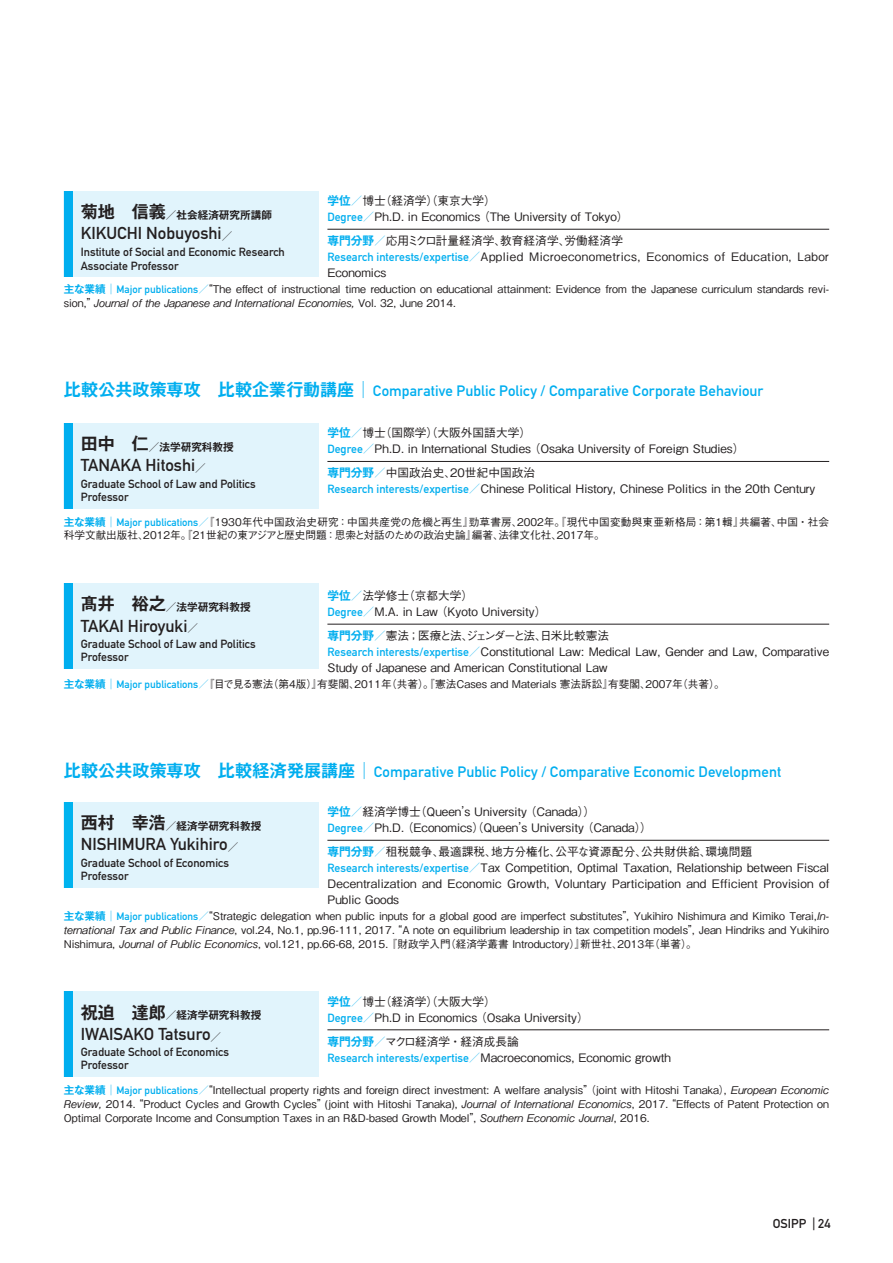
<style>
.page{position:relative;width:893px;height:1263px;background:#fff}
.page>*{position:absolute;margin:0;border:0;box-sizing:border-box;transform-origin:0 0}
.t1{font:16.95px "DIN Mittelschrift Std";color:#231f20}
.t2{font:14.85px "DIN Mittelschrift Std";letter-spacing:.005em;color:#00aeef}
.t3{font:12.75px "DIN Mittelschrift Std";color:#231f20}
.t4{font:500 11.7px/15.9px "Gothic BBB Pro";color:#231f20}
.t5{font:11.7px/12.8px "DIN Mittelschrift Std";color:#231f20}
.t6{font:500 11.7px/15.9px "Gothic BBB Pro";letter-spacing:.035em;color:#231f20}
.t7{font:500 10.65px/13.8px "Gothic BBB Pro";color:#231f20}
.t8{font:700 10.65px "Gothic MB101 Pro De";color:#231f20}
.s1{font-family:"Gothic MB101 Pro De";font-weight:700;color:#00aeef}
.s2{color:#00aeef}
.s3{font-family:"DIN Mittelschrift Std";font-weight:400;color:#00aeef}
.s4{font-family:"Gothic MB101 Pro";font-weight:300;color:#00aeef}
.s5{font-size:16.95px}
.s6{font-family:"Gothic MB101 Pro De";font-weight:700;font-size:10.65px}
.s7{font-family:"Gothic MB101 Pro De";font-weight:700;font-size:16.95px}
.s8{font-family:"Gothic MB101 Pro";font-weight:300;font-size:16.95px}
</style>
<div class="page">
<div style="left:64px;top:584px;width:255px;height:85px;background:#e1f4fc"></div>
<div style="left:64px;top:584px;width:8px;height:85px;background:#00aeef"></div>
<hr style="left:327px;top:624px;width:502px;height:1px;background:#231f20">
<div style="left:64px;top:424px;width:255px;height:85px;background:#e1f4fc"></div>
<div style="left:64px;top:424px;width:8px;height:85px;background:#00aeef"></div>
<hr style="left:327px;top:461px;width:502px;height:1px;background:#231f20">
<div style="left:64px;top:992px;width:255px;height:85px;background:#e1f4fc"></div>
<div style="left:64px;top:992px;width:8px;height:85px;background:#00aeef"></div>
<hr style="left:327px;top:1029px;width:502px;height:1px;background:#231f20">
<div style="left:64px;top:191px;width:255px;height:85px;background:#e1f4fc"></div>
<div style="left:64px;top:191px;width:8px;height:85px;background:#00aeef"></div>
<hr style="left:327px;top:229px;width:502px;height:1px;background:#231f20">
<div style="left:64px;top:802px;width:255px;height:85px;background:#e1f4fc"></div>
<div style="left:64px;top:802px;width:8px;height:85px;background:#00b3ef"></div>
<hr style="left:327px;top:840px;width:502px;height:1px;background:#231f20">
<p class="t4" style="left:327px;top:191px;width:303px"><span class="s1">学位</span><span class="s2">／</span>博士（経済学）（東京大学）<br><span class="s3">Degree</span><span class="s2">／</span>Ph.D. in Economics （The University of Tokyo）</p>
<p class="t6" style="left:327px;top:231px;width:503px"><span class="s1">専門分野</span><span class="s2">／</span>応用ミクロ計量経済学、教育経済学、労働経済学<br><span class="s3">Research interests/expertise</span><span class="s2">／</span>Applied Microeconometrics, Economics of Education, Labor<br>Economics</p>
<p class="t7" style="left:64px;top:281px;width:767px"><span class="s1">主な業績</span><span class="s4">｜</span><span class="s3">Major publications</span><span class="s2">／</span>“The effect of instructional time reduction on educational attainment: Evidence from the Japanese curriculum standards revi&shy;sion,”Journal of the Japanese and International Economies, Vol. 32, June 2014.</p>
<p class="t8" style="left:81px;top:206px;width:193px"><span class="s5">菊地　信義</span>／社会経済研究所講師</p>
<h1 class="t1" style="left:81px;top:223px;width:153px">KIKUCHI Nobuyoshi<span class="s6">／</span></h1>
<p class="t5" style="left:81px;top:245px;width:206px;line-height:13.8px">Institute of Social and Economic Research<br>Associate Professor</p>
<h2 class="t2" style="left:64px;top:382px;width:701px"><span class="s7">比較公共政策専攻　比較企業行動講座</span><span class="s8">｜</span>Comparative Public Policy / Comparative Corporate Behaviour</h2>
<p class="t8" style="left:81px;top:438px;width:155px"><span class="s5">田中　仁</span>／法学研究科教授</p>
<h1 class="t1" style="left:81px;top:455px;width:127px">TANAKA Hitoshi<span class="s6">／</span></h1>
<p class="t5" style="left:81px;top:478px;width:176px">Graduate School of Law and Politics<br>Professor</p>
<p class="t4" style="left:327px;top:423px;width:419px"><span class="s1">学位</span><span class="s2">／</span>博士（国際学）（大阪外国語大学）<br><span class="s3">Degree</span><span class="s2">／</span>Ph.D. in International Studies （Osaka University of Foreign Studies）</p>
<p class="t4" style="left:327px;top:463px;width:490px"><span class="s1">専門分野</span><span class="s2">／</span>中国政治史、20世紀中国政治<br><span class="s3">Research interests/expertise</span><span class="s2">／</span>Chinese Political History, Chinese Politics in the 20th Century</p>
<p class="t7" style="left:64px;top:513px;width:767px"><span class="s1">主な業績</span><span class="s4">｜</span><span class="s3">Major publications</span><span class="s2">／</span>『1930年代中国政治史研究：中国共産党の危機と再生』勁草書房、2002年。『現代中国変動與東亜新格局：第1輯』共編著、中国・社会科学文献出版社、2012年。『21世紀の東アジアと歴史問題：思索と対話のための政治史論』編著、法律文化社、2017年。</p>
<p class="t4" style="left:327px;top:586px;width:221px"><span class="s1">学位</span><span class="s2">／</span>法学修士（京都大学）<br><span class="s3">Degree</span><span class="s2">／</span>M.A. in Law （Kyoto University）</p>
<p class="t4" style="left:327px;top:626px;width:503px"><span class="s1">専門分野</span><span class="s2">／</span>憲法；医療と法、ジェンダーと法、日米比較憲法<br><span class="s3">Research interests/expertise</span><span class="s2">／</span>Constitutional Law: Medical Law, Gender and Law, Comparative<br>Study of Japanese and American Constitutional Law</p>
<p class="t7" style="left:64px;top:676px;width:663px"><span class="s1">主な業績</span><span class="s4">｜</span><span class="s3">Major publications</span><span class="s2">／</span>『目で見る憲法（第４版）』有斐閣、2011年（共著）。『憲法Cases and Materials 憲法訴訟』有斐閣、2007年（共著）。</p>
<p class="t8" style="left:81px;top:598px;width:172px"><span class="s5">髙井　裕之</span>／法学研究科教授</p>
<h1 class="t1" style="left:81px;top:616px;width:119px">TAKAI Hiroyuki<span class="s6">／</span></h1>
<p class="t5" style="left:81px;top:638px;width:176px">Graduate School of Law and Politics<br>Professor</p>
<h2 class="t2" style="left:64px;top:763px;width:719px"><span class="s7">比較公共政策専攻　比較経済発展講座</span><span class="s8">｜</span>Comparative Public Policy / Comparative Economic Development</h2>
<p class="t8" style="left:81px;top:817px;width:182px"><span class="s5">西村　幸浩</span>／経済学研究科教授</p>
<h1 class="t1" style="left:81px;top:834px;width:159px">NISHIMURA Yukihiro<span class="s6">／</span></h1>
<p class="t5" style="left:81px;top:856px;width:150px">Graduate School of Economics<br>Professor</p>
<p class="t4" style="left:327px;top:802px;width:326px"><span class="s1">学位</span><span class="s2">／</span>経済学博士（Queen’s University （Canada））<br><span class="s3">Degree</span><span class="s2">／</span>Ph.D. （Economics）（Queen’s University （Canada））</p>
<p class="t4" style="left:327px;top:842px;width:504px"><span class="s1">専門分野</span><span class="s2">／</span>租税競争、最適課税、地方分権化、公平な資源配分、公共財供給、環境問題<br><span class="s3">Research interests/expertise</span><span class="s2">／</span>Tax Competition, Optimal Taxation, Relationship between Fiscal Decentralization and Economic Growth, Voluntary Participation and Efficient Provision of Public Goods</p>
<p class="t7" style="left:64px;top:908px;width:767px;text-align:justify"><span class="s1">主な業績</span><span class="s4">｜</span><span class="s3">Major publications</span><span class="s2">／</span>“Strategic delegation when public inputs for a global good are imperfect substitutes”，Yukihiro Nishimura and Kimiko Terai，In&shy;ternational Tax and Public Finance, vol.24, No.1, pp.96-111, 2017. “A note on equilibrium leadership in tax competition models”，Jean Hindriks and Yukihiro Nishimura，Journal of Public Economics, vol.121, pp.66-68, 2015. 『財政学入門（経済学叢書 Introductory）』新世社、2013年（単著）。</p>
<p class="t4" style="left:327px;top:992px;width:263px"><span class="s1">学位</span><span class="s2">／</span>博士（経済学）（大阪大学）<br><span class="s3">Degree</span><span class="s2">／</span>Ph.D in Economics （Osaka University）</p>
<p class="t4" style="left:327px;top:1032px;width:345px"><span class="s1">専門分野</span><span class="s2">／</span>マクロ経済学・経済成長論<br><span class="s3">Research interests/expertise</span><span class="s2">／</span>Macroeconomics, Economic growth</p>
<p class="t7" style="left:64px;top:1082px;width:767px;text-align:justify"><span class="s1">主な業績</span><span class="s4">｜</span><span class="s3">Major publications</span><span class="s2">／</span>“Intellectual property rights and foreign direct investment: A welfare analysis”（joint with Hitoshi Tanaka）, European Economic Review, 2014. “Product Cycles and Growth Cycles”(joint with Hitoshi Tanaka), Journal of International Economics, 2017. “Effects of Patent Protection on Optimal Corporate Income and Consumption Taxes in an R&amp;D-based Growth Model”, Southern Economic Journal, 2016.</p>
<p class="t8" style="left:81px;top:1006px;width:182px"><span class="s5">祝迫　達郎</span>／経済学研究科教授</p>
<h1 class="t1" style="left:81px;top:1024px;width:142px">IWAISAKO Tatsuro<span class="s6">／</span></h1>
<p class="t5" style="left:81px;top:1046px;width:150px">Graduate School of Economics<br>Professor</p>
<p class="t3" style="left:773px;top:1216px;width:59px">OSIPP | 24</p>
</div>
